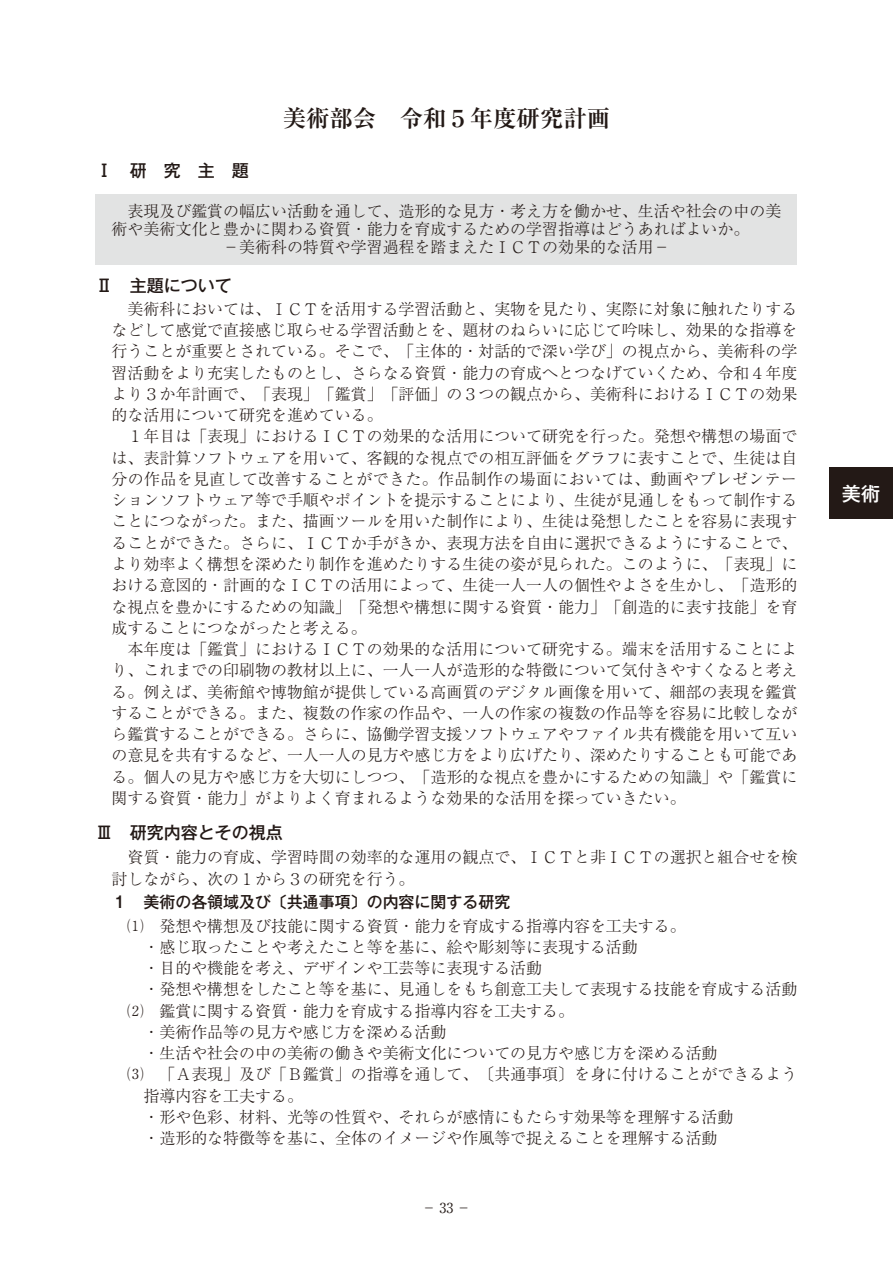
<style>
.page{position:relative;width:893px;height:1263px;background:#fff}
.page>*{position:absolute;margin:0;border:0;box-sizing:border-box;transform-origin:0 0}
.t1{font:700 23.4px "Ryumin Pr 5";color:#231916}
.t2{font:500 19.2px "Gothic MB101 Pr 5";color:#fff}
.t3{font:500 16.95px "Gothic MB101 Pr 5";color:#231916}
.t4{font:300 15.9px/21.3px "Ryumin Pr 5";color:#231916}
.t5{font:500 15.9px "Gothic MB101 Pr 5";color:#231916}
.t6{font:13.8px "Ryumin Pr 5";color:#231916}
</style>
<div class="page">
<div style="left:96px;top:194px;width:701px;height:70px;background:#e2e3e3"></div>
<div style="left:829px;top:468px;width:64px;height:51px;background:#231916"></div>
<h1 class="t1" style="left:283px;top:100px;width:329px">美術部会　令和５年度研究計画</h1>
<p class="t3" style="left:96px;top:156px;width:155px">Ⅰ　研　究　主　題</p>
<p class="t4" style="left:112px;top:199px;width:671px">　表現及び鑑賞の幅広い活動を通して、造形的な見方・考え方を働かせ、生活や社会の中の美</p>
<p class="t4" style="left:112px;top:217px;width:639px">術や美術文化と豊かに関わる資質・能力を育成するための学習指導はどうあればよいか。</p>
<p class="t4" style="left:223px;top:235px;width:448px">－美術科の特質や学習過程を踏まえたＩＣＴの効果的な活用－</p>
<p class="t3" style="left:96px;top:271px;width:138px">Ⅱ　主題について</p>
<p class="t4" style="left:112px;top:297px;width:687px">　美術科においては、ＩＣＴを活用する学習活動と、実物を見たり、実際に対象に触れたりするなどして感覚で直接感じ取らせる学習活動とを、題材のねらいに応じて吟味し、効果的な指導を行うことが重要とされている。そこで、「主体的・対話的で深い学び」の視点から、美術科の学習活動をより充実したものとし、さらなる資質・能力の育成へとつなげていくため、令和４年度より３か年計画で、「表現」「鑑賞」「評価」の３つの観点から、美術科におけるＩＣＴの効果的な活用について研究を進めている。<br>　１年目は「表現」におけるＩＣＴの効果的な活用について研究を行った。発想や構想の場面では、表計算ソフトウェアを用いて、客観的な視点での相互評価をグラフに表すことで、生徒は自分の作品を見直して改善することができた。作品制作の場面においては、動画やプレゼンテーションソフトウェア等で手順やポイントを提示することにより、生徒が見通しをもって制作することにつながった。また、描画ツールを用いた制作により、生徒は発想したことを容易に表現することができた。さらに、ＩＣＴか手がきか、表現方法を自由に選択できるようにすることで、より効率よく構想を深めたり制作を進めたりする生徒の姿が見られた。このように、「表現」における意図的・計画的なＩＣＴの活用によって、生徒一人一人の個性やよさを生かし、「造形的な視点を豊かにするための知識」「発想や構想に関する資質・能力」「創造的に表す技能」を育成することにつながったと考える。<br>　本年度は「鑑賞」におけるＩＣＴの効果的な活用について研究する。端末を活用することにより、これまでの印刷物の教材以上に、一人一人が造形的な特徴について気付きやすくなると考える。例えば、美術館や博物館が提供している高画質のデジタル画像を用いて、細部の表現を鑑賞することができる。また、複数の作家の作品や、一人の作家の複数の作品等を容易に比較しながら鑑賞することができる。さらに、協働学習支援ソフトウェアやファイル共有機能を用いて互いの意見を共有するなど、一人一人の見方や感じ方をより広げたり、深めたりすることも可能である。個人の見方や感じ方を大切にしつつ、「造形的な視点を豊かにするための知識」や「鑑賞に関する資質・能力」がよりよく育まれるような効果的な活用を探っていきたい。</p>
<p class="t3" style="left:96px;top:818px;width:189px">Ⅲ　研究内容とその視点</p>
<p class="t4" style="left:112px;top:846px;width:687px">　資質・能力の育成、学習時間の効率的な運用の観点で、ＩＣＴと非ＩＣＴの選択と組合せを検討しながら、次の１から３の研究を行う。</p>
<p class="t5" style="left:112px;top:889px;width:400px">１　美術の各領域及び〔共通事項〕の内容に関する研究</p>
<p class="t4" style="left:128px;top:914px;width:560px">⑴　発想や構想及び技能に関する資質・能力を育成する指導内容を工夫する。</p>
<p class="t4" style="left:144px;top:935px;width:496px">・感じ取ったことや考えたこと等を基に、絵や彫刻等に表現する活動</p>
<p class="t4" style="left:144px;top:956px;width:400px">・目的や機能を考え、デザインや工芸等に表現する活動</p>
<p class="t4" style="left:144px;top:977px;width:655px">・発想や構想をしたこと等を基に、見通しをもち創意工夫して表現する技能を育成する活動</p>
<p class="t4" style="left:128px;top:999px;width:448px">⑵　鑑賞に関する資質・能力を育成する指導内容を工夫する。</p>
<p class="t4" style="left:144px;top:1020px;width:304px">・美術作品等の見方や感じ方を深める活動</p>
<p class="t4" style="left:144px;top:1041px;width:576px">・生活や社会の中の美術の働きや美術文化についての見方や感じ方を深める活動</p>
<p class="t4" style="left:128px;top:1062px;width:671px">⑶　「Ａ表現」及び「Ｂ鑑賞」の指導を通して、〔共通事項〕を身に付けることができるよう</p>
<p class="t4" style="left:144px;top:1084px;width:161px">指導内容を工夫する。</p>
<p class="t4" style="left:144px;top:1105px;width:591px">・形や色彩、材料、光等の性質や、それらが感情にもたらす効果等を理解する活動</p>
<p class="t4" style="left:144px;top:1126px;width:576px">・造形的な特徴等を基に、全体のイメージや作風等で捉えることを理解する活動</p>
<p class="t6" style="left:422px;top:1197px;width:50px">−33−</p>
<p class="t6" style="left:426px;top:1197px;width:43px">−2−</p>
<p class="t2" style="left:842px;top:477px;width:40px">美術</p>
</div>
